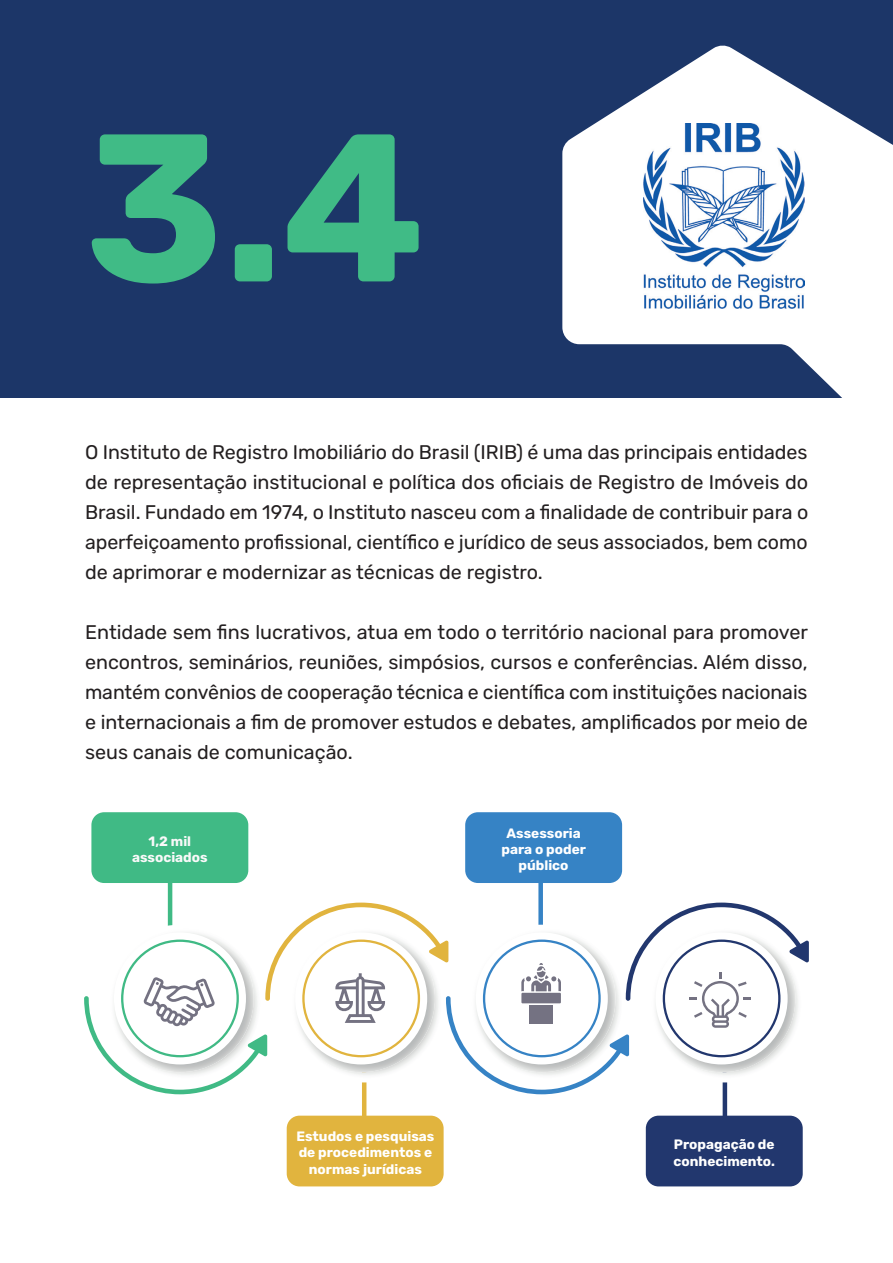
<style>
.page{position:relative;width:893px;height:1263px;background:#fff}
.page>*{position:absolute;margin:0;border:0;box-sizing:border-box;transform-origin:0 0}
.t1{font:700 210px "Rubik";color:#40bb86}
.t2{font:19.65px/30px "Rubik";color:#231f20;text-align:justify}
.t3{font:700 13.65px/16.4px "Rubik";color:#fff;text-align:center}
.t4{font:700 13.65px/16.4px "Rubik";color:#f9f9f9;text-align:center}
</style>
<div class="page">
<hr style="left:168px;top:876px;width:4px;height:116px;background:#40ba85">
<div style="left:538px;top:876px;width:5px;height:116px;background:#3683c5"></div>
<hr style="left:362px;top:1027px;width:4px;height:117px;background:#e1b43e">
<hr style="left:723px;top:1027px;width:4px;height:101px;background:#22376e">
<div style="left:287px;top:1116px;width:157px;height:70px;background:#e1b43e;border-radius:13px"></div>
<div style="left:91px;top:812px;width:157px;height:71px;background:#40ba85;border-radius:13px"></div>
<div style="left:465px;top:812px;width:157px;height:71px;background:#3683c5;border-radius:13px"></div>
<div style="left:646px;top:1116px;width:157px;height:70px;background:#22376e;border-radius:13px"></div>
<div style="left:0;top:0;width:893px;height:397px;background:#1c3668"></div>
<svg style="left:562px;top:45px;width:331px;height:353px;fill:#fff"></svg>
<img style="left:643px;top:123px;width:161px;height:186px">
<svg style="left:84px;top:902px;width:725px;height:192px"></svg>
<h1 class="t1" style="left:85px;top:91px;width:341px">3.4</h1>
<p class="t2" style="left:85px;top:437px;width:725px">O Instituto de Registro Imobiliário do Brasil (IRIB) é uma das principais entidades de representação institucional e política dos oficiais de Registro de Imóveis do Brasil. Fundado em 1974, o Instituto nasceu com a finalidade de contribuir para o aperfeiçoamento profissional, científico e jurídico de seus associados, bem como de aprimorar e modernizar as técnicas de registro.</p>
<p class="t2" style="left:85px;top:617px;width:725px">Entidade sem fins lucrativos, atua em todo o território nacional para promover encontros, seminários, reuniões, simpósios, cursos e conferências. Além disso, mantém convênios de cooperação técnica e científica com instituições nacionais e internacionais a fim de promover estudos e debates, amplificados por meio de seus canais de comunicação.</p>
<p class="t4" style="left:132px;top:833px;width:77px">1,2 mil associados</p>
<p class="t3" style="left:501px;top:825px;width:86px">Assessoria para o poder público</p>
<p class="t3" style="left:296px;top:1128px;width:139px">Estudos e pesquisas de procedimentos e normas jurídicas</p>
<p class="t3" style="left:673px;top:1137px;width:103px;text-align:left">Propagação de conhecimento.</p>
</div>
